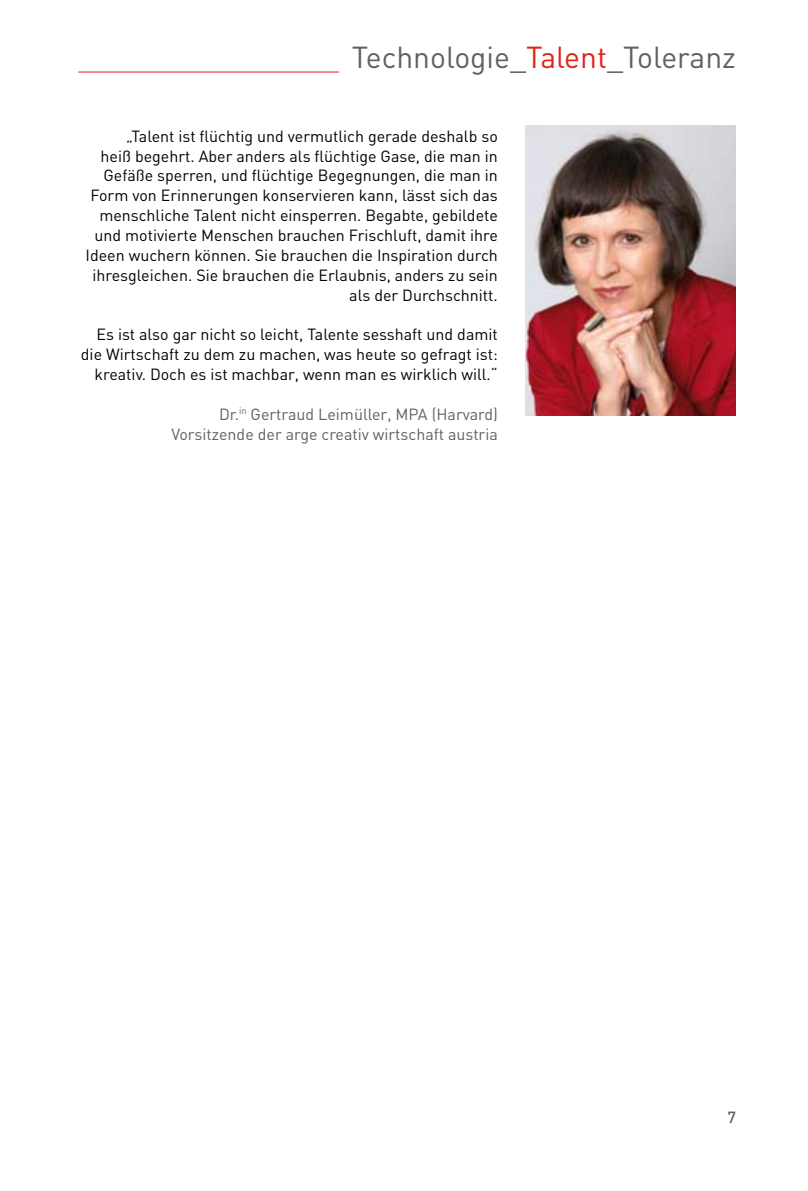
<style>
.page{position:relative;width:808px;height:1191px;background:#fff}
.page>*{position:absolute;margin:0;border:0;box-sizing:border-box;transform-origin:0 0}
.t1{font:30px "DIN";color:#5f6062}
.t2{font:16px/19.8px "DIN";color:#000;text-align:right}
.t3{font:16px/19.8px "DIN";color:#5f6062;text-align:right}
.t4{font:500 16px "DIN";color:#5f6062}
.s1{color:#e32219}
</style>
<div class="page">
<img style="left:525px;top:125px;width:211px;height:290px">
<hr style="left:78px;top:72px;width:261px;height:1px;background:#e32219">
<h1 class="t1" style="left:352px;top:39px;width:386px">Technologie_<span class="s1">Talent</span>_Toleranz</h1>
<p class="t2" style="left:86px;top:126px;width:414px">„Talent ist flüchtig und vermutlich gerade deshalb so<br>heiß begehrt. Aber anders als flüchtige Gase, die man in Gefäße sperren, und flüchtige Begegnungen, die man in Form von Erinnerungen konservieren kann, lässt sich das menschliche Talent nicht einsperren. Begabte, gebildete und motivierte Menschen brauchen Frischluft, damit ihre Ideen wuchern können. Sie brauchen die Inspiration durch ihresgleichen. Sie brauchen die Erlaubnis, anders zu sein als der Durchschnitt.</p>
<p class="t2" style="left:81px;top:324px;width:418px">Es ist also gar nicht so leicht, Talente sesshaft und damit die Wirtschaft zu dem zu machen, was heute so gefragt ist: kreativ. Doch es ist machbar, wenn man es wirklich will.“</p>
<p class="t3" style="left:171px;top:404px;width:328px">Dr.<sup>in</sup> Gertraud Leimüller, MPA (Harvard)<br>Vorsitzende der arge creativ wirtschaft austria</p>
<p class="t4" style="left:727px;top:1107px;width:10px">7</p>
</div>
